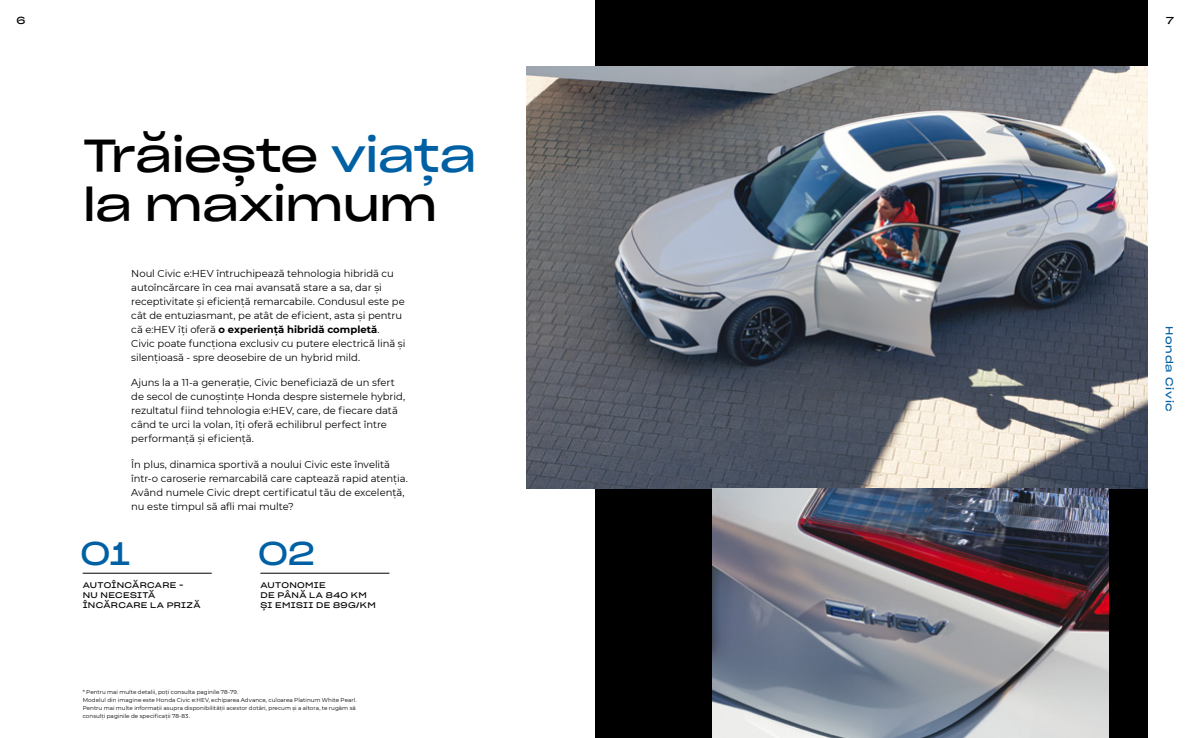
<style>
.page{position:relative;width:1191px;height:738px;background:#fff}
.page>*{position:absolute;margin:0;border:0;box-sizing:border-box;transform-origin:0 0}
.t1{font:45px "Sharp Grotesk Book 25";letter-spacing:-.025em;color:#000}
.t2{font:32px "Sharp Grotesk Book 25";color:#0060a4}
.t3{font:10px/14px "Montserrat";letter-spacing:-.005em;color:#000}
.t4{font:10px "Sharp Grotesk Book 25";letter-spacing:.075em;color:#0060a4}
.t5{font:10px "Sharp Grotesk Book 25";color:#000}
.t6{font:8px/10px "Sharp Grotesk Book 25";letter-spacing:.045em;color:#000}
.t7{font:5.7px/8px "Montserrat";letter-spacing:.005em;color:#000}
.s1{color:#0060a4}
.s2{font-weight:700}
</style>
<div class="page">
<div style="left:595px;top:0;width:553px;height:737px;background:#000"></div>
<img style="left:527px;top:67px;width:621px;height:421px">
<img style="left:712px;top:488px;width:396px;height:249px">
<hr style="left:260px;top:572px;width:129px;height:1px;background:#000">
<hr style="left:83px;top:572px;width:129px;height:1px;background:#000">
<p class="t5" style="left:17px;top:12px;width:10px">6</p>
<p class="t5" style="left:1166px;top:12px;width:9px">7</p>
<h1 class="t1" style="left:83px;top:117px;width:395px">Trăiește <span class="s1">viaţa</span></h1>
<h1 class="t1" style="left:83px;top:166px;width:356px">la maximum</h1>
<p class="t3" style="left:131px;top:266px;width:276px">Noul Civic e:HEV întruchipează tehnologia hibridă cu autoîncărcare în cea mai avansată stare a sa, dar și receptivitate și eficiență remarcabile. Condusul este pe cât de entuziasmant, pe atât de eficient, asta și pentru că e:HEV îți oferă <span class="s2">o experiență hibridă completă</span>.<br>Civic poate funcționa exclusiv cu putere electrică lină și silențioasă - spre deosebire de un hybrid mild.</p>
<p class="t3" style="left:131px;top:375px;width:275px">Ajuns la a 11-a generație, Civic beneficiază de un sfert de secol de cunoștințe Honda despre sistemele hybrid, rezultatul fiind tehnologia e:HEV, care, de fiecare dată când te urci la volan, îți oferă echilibrul perfect între performanță și eficiență.</p>
<p class="t3" style="left:131px;top:456px;width:278px">În plus, dinamica sportivă a noului Civic este învelită într-o caroserie remarcabilă care captează rapid atenția.<br>Având numele Civic drept certificatul tău de excelență, nu este timpul să afli mai multe?</p>
<h2 class="t2" style="left:80px;top:525px;width:52px">01</h2>
<h2 class="t2" style="left:258px;top:525px;width:58px">02</h2>
<p class="t6" style="left:260px;top:578px;width:117px">AUTONOMIE<br>DE PÂNĂ LA 840 KM<br>ȘI EMISII DE 89G/KM</p>
<p class="t6" style="left:83px;top:578px;width:119px">AUTOÎNCĂRCARE –<br>NU NECESITĂ<br>ÎNCĂRCARE LA PRIZĂ</p>
<p class="t7" style="left:83px;top:687px;width:275px">* Pentru mai multe detalii, poți consulta paginile 78-79.<br>Modelul din imagine este Honda Civic e:HEV, echiparea Advance, culoarea Platinum White Pearl.<br>Pentru mai multe informații asupra disponibilității acestor dotări, precum și a altora, te rugăm să consulți paginile de specificații 78-83.</p>
<p class="t4" style="left:1178px;top:326px;width:87px;rotate:90deg">Honda Civic</p>
</div>
